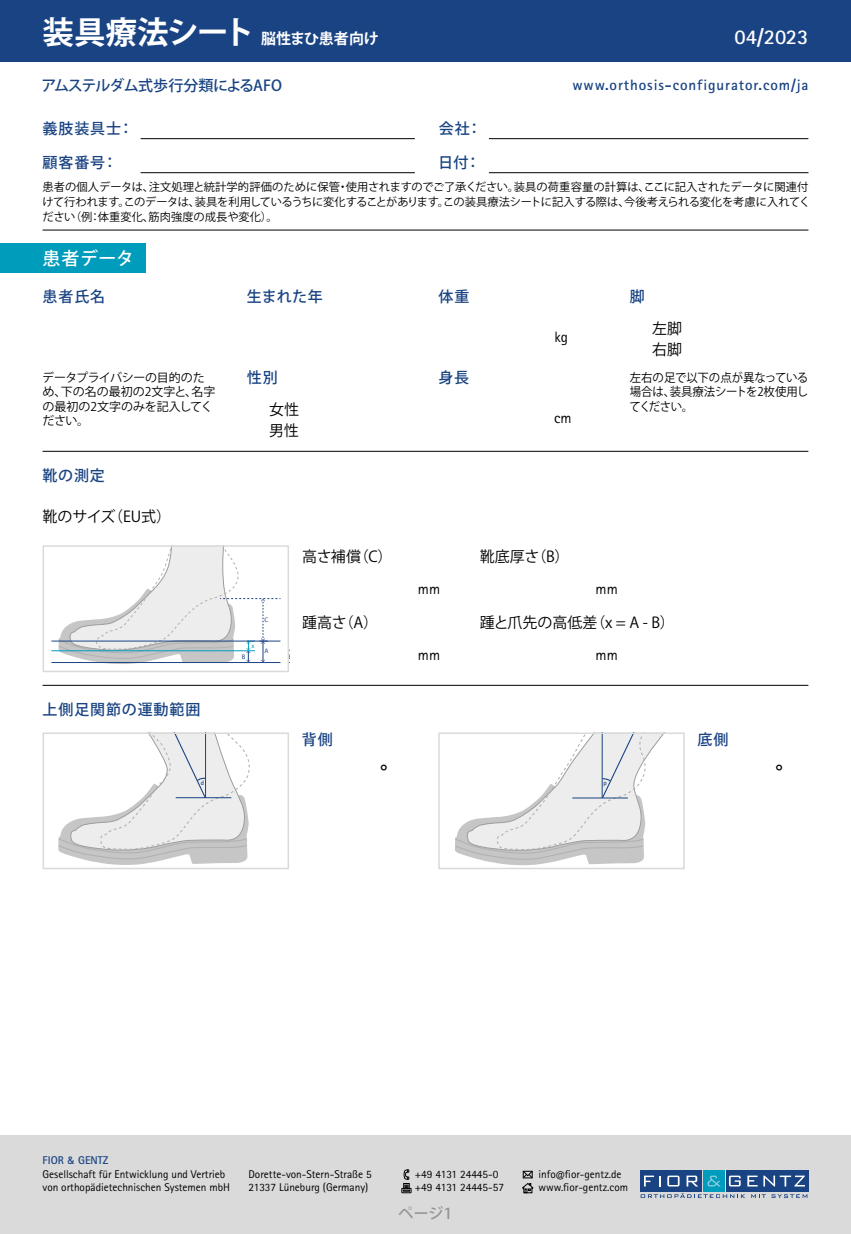
<style>
.page{position:relative;width:851px;height:1234px;background:#fff}
.page>*{position:absolute;margin:0;border:0;box-sizing:border-box;transform-origin:0 0}
.t1{font:27px "Rotis Sans Serif Pro";color:#000}
.t2{font:700 21px "Rotis Sans Serif Pro";color:#fff}
.t3{font:500 18px "Koz Go Pro";letter-spacing:.025em;color:#fff}
.t4{font:15px/20.2px "Koz Go Pro";color:#000}
.t5{font:500 15px "Koz Go Pro";letter-spacing:.05em;color:#194383}
.t6{font:700 15px "Rotis Sans Serif Pro";letter-spacing:.06em;color:#194383}
.t7{font:500 15px "Koz Go Pro";letter-spacing:-.04em;color:#194383}
.t8{font:700 15px "Koz Go Pr 6 N";letter-spacing:-.01em;color:#fff}
.t9{font:15px "Rotis Sans Serif Pro";color:#000}
.t10{font:500 15px "Koz Go Pro";color:#929292}
.t11{font:12px/14.4px "Koz Go Pro";color:#000}
.t12{font:12px/14.4px "Koz Go Pro";color:#000;text-align:justify;scale:.95 1}
.t13{font:11.25px/13.5px "Rotis Sans Serif Pro";color:#000}
.t14{font:11.25px/15px "Koz Go Pro";letter-spacing:-.005em;color:#000}
.t15{font:6.6px "Myriad Pro";color:#194383}
.t16{font:700 6.6px "Rotis Sans Serif";color:#194383}
.t17{font:6.6px "Myriad Pro";color:#009cbc}
.s1{font-family:"Koz Go Pro";font-size:31.5px}
.s2{font-weight:700;color:#194383}
.s3{font-family:"DINOT";font-weight:500;font-size:10.5px;color:#194383}
</style>
<div class="page">
<div style="left:0;top:0;width:850px;height:62px;background:#194383"></div>
<hr style="left:141px;top:138px;width:274px;height:1px;background:#000">
<hr style="left:141px;top:172px;width:274px;height:1px;background:#000">
<hr style="left:489px;top:138px;width:319px;height:1px;background:#000">
<hr style="left:489px;top:172px;width:319px;height:1px;background:#000">
<hr style="left:43px;top:230px;width:765px;height:1px;background:#000">
<div style="left:0;top:243px;width:145px;height:30px;background:#009cbc"></div>
<hr style="left:43px;top:451px;width:765px;height:1px;background:#000">
<hr style="left:43px;top:684px;width:765px;height:1px;background:#000">
<div style="left:0;top:1134px;width:850px;height:99px;background:#dadada"></div>
<div style="left:703px;top:1169px;width:21px;height:22px;background:#009cbc"></div>
<div style="left:726px;top:1169px;width:82px;height:22px;background:#194383"></div>
<div style="left:639px;top:1169px;width:62px;height:22px;background:#194383"></div>
<svg style="left:640px;top:1193px;width:105px;height:4px"></svg>
<svg style="left:751px;top:1194px;width:14px;height:3px"></svg>
<svg style="left:771px;top:1194px;width:36px;height:3px"></svg>
<svg style="left:707px;top:1175px;width:13px;height:11px"></svg>
<svg style="left:728px;top:1175px;width:12px;height:11px"></svg>
<svg style="left:747px;top:1175px;width:10px;height:11px"></svg>
<svg style="left:763px;top:1175px;width:41px;height:11px"></svg>
<svg style="left:644px;top:1175px;width:16px;height:11px"></svg>
<svg style="left:667px;top:1175px;width:12px;height:11px"></svg>
<svg style="left:686px;top:1175px;width:12px;height:11px"></svg>
<svg style="left:401px;top:1169px;width:10px;height:23px"></svg>
<svg style="left:522px;top:1170px;width:11px;height:22px"></svg>
<hr style="left:51px;top:662px;width:229px;height:1px;background:#194383">
<hr style="left:51px;top:640px;width:229px;height:1px;background:#194383">
<hr style="left:51px;top:650px;width:204px;height:1px;background:#009cbc">
<svg style="left:58px;top:548px;width:222px;height:116px"></svg>
<div style="left:43px;top:545px;width:246px;height:127px;border:2px solid #dadada"></div>
<svg style="left:58px;top:735px;width:192px;height:129px"></svg>
<div style="left:43px;top:732px;width:246px;height:137px;border:2px solid #dadada"></div>
<svg style="left:455px;top:735px;width:208px;height:130px"></svg>
<div style="left:438px;top:732px;width:246px;height:137px;border:2px solid #dadada"></div>
<h3 class="t8" style="left:43px;top:30px;width:337px"><span class="s1">装具療法シート</span>脳性まひ患者向け</h3>
<h2 class="t2" style="left:734px;top:23px;width:75px">04/2023</h2>
<h3 class="t7" style="left:42px;top:76px;width:242px">アムステルダム式歩行分類によるAFO</h3>
<h3 class="t6" style="left:572px;top:76px;width:237px">www.orthosis-configurator.com/ja</h3>
<h3 class="t5" style="left:43px;top:118px;width:92px">義肢装具士：</h3>
<h3 class="t5" style="left:43px;top:152px;width:76px">顧客番号：</h3>
<h3 class="t5" style="left:438px;top:118px;width:45px">会社：</h3>
<h3 class="t5" style="left:438px;top:152px;width:44px">日付：</h3>
<p class="t14" style="left:43px;top:179px;width:769px">患者の個人データは、注文処理と統計学的評価のために保管・使用されますのでご了承ください。装具の荷重容量の計算は、ここに記入されたデータに関連付けて行われます。このデータは、装具を利用しているうちに変化することがあります。この装具療法シートに記入する際は、今後考えられる変化を考慮に入れてください（例：体重変化、筋肉強度の成長や変化）。</p>
<h3 class="t3" style="left:43px;top:247px;width:93px">患者データ</h3>
<h3 class="t5" style="left:43px;top:287px;width:64px">患者氏名</h3>
<p class="t11" style="left:42px;top:370px;width:175px">データプライバシーの目的のため、下の名の最初の2文字と、名字の最初の2文字のみを記入してください。</p>
<h3 class="t5" style="left:43px;top:466px;width:64px">靴の測定</h3>
<h3 class="t4" style="left:43px;top:506px;width:130px">靴のサイズ（EU式）</h3>
<h3 class="t5" style="left:43px;top:699px;width:159px">上側足関節の運動範囲</h3>
<h3 class="t5" style="left:247px;top:287px;width:78px">生まれた年</h3>
<h3 class="t5" style="left:247px;top:368px;width:32px">性別</h3>
<h3 class="t4" style="left:269px;top:400px;width:31px">女性男性</h3>
<h3 class="t5" style="left:438px;top:287px;width:32px">体重</h3>
<h3 class="t5" style="left:438px;top:368px;width:32px">身長</h3>
<h3 class="t9" style="left:554px;top:328px;width:15px">kg</h3>
<h3 class="t9" style="left:554px;top:409px;width:19px">cm</h3>
<h3 class="t5" style="left:629px;top:287px;width:16px">脚</h3>
<h3 class="t4" style="left:652px;top:319px;width:31px">左脚</h3>
<p class="t12" style="left:629px;top:370px;width:190px">左右の足で以下の点が異なっている場合は、装具療法シートを2枚使用してください。</p>
<h3 class="t4" style="left:652px;top:339px;width:31px">右脚</h3>
<h3 class="t4" style="left:302px;top:546px;width:92px">高さ補償（C）</h3>
<h3 class="t4" style="left:480px;top:546px;width:91px">靴底厚さ（B）</h3>
<h3 class="t9" style="left:418px;top:580px;width:24px">mm</h3>
<h3 class="t9" style="left:595px;top:580px;width:24px">mm</h3>
<p class="t15" style="left:264px;top:615px;width:5px">C</p>
<h3 class="t4" style="left:302px;top:612px;width:77px">踵高さ（A）</h3>
<h3 class="t4" style="left:480px;top:612px;width:196px">踵と爪先の高低差（x = A - B）</h3>
<p class="t17" style="left:251px;top:641px;width:5px">x</p>
<p class="t15" style="left:264px;top:647px;width:6px">A</p>
<p class="t15" style="left:242px;top:652px;width:5px">B</p>
<p class="t15" style="left:289px;top:652px;width:5px">B</p>
<h3 class="t9" style="left:418px;top:646px;width:24px">mm</h3>
<h3 class="t9" style="left:595px;top:646px;width:24px">mm</h3>
<h3 class="t5" style="left:302px;top:729px;width:32px">背側</h3>
<h3 class="t5" style="left:697px;top:729px;width:32px">底側</h3>
<h1 class="t1" style="left:378px;top:757px;width:12px">°</h1>
<h1 class="t1" style="left:773px;top:757px;width:12px">°</h1>
<p class="t16" style="left:201px;top:778px;width:5px">d</p>
<p class="t16" style="left:603px;top:778px;width:5px">p</p>
<p class="t13" style="left:43px;top:1153px;width:189px"><span class="s2">FIOR</span> <span class="s3">&amp;</span> <span class="s2">GENTZ<br></span>Gesellschaft für Entwicklung und Vertrieb von orthopädietechnischen Systemen mbH</p>
<p class="t13" style="left:248px;top:1166px;width:125px">Dorette-von-Stern-Straße 5<br>21337 Lüneburg (Germany)</p>
<p class="t13" style="left:415px;top:1166px;width:91px">+49 4131 24445-0 +49 4131 24445-57</p>
<p class="t13" style="left:538px;top:1167px;width:91px">info@fior-gentz.de www.fior-gentz.com</p>
<h3 class="t10" style="left:398px;top:1203px;width:55px">ページ1</h3>
</div>
